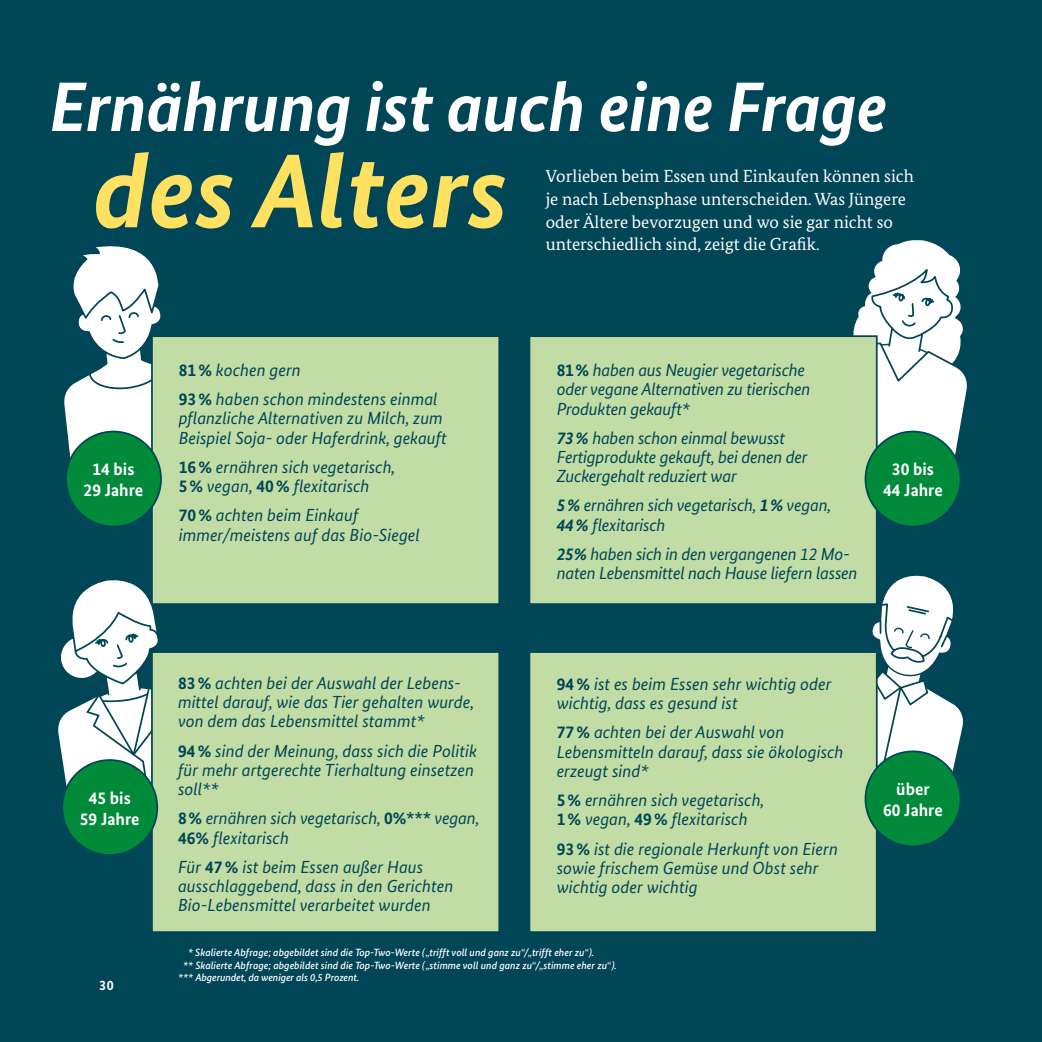
<style>
.page{position:relative;width:1042px;height:1042px;background:#004656}
.page>*{position:absolute;margin:0;border:0;box-sizing:border-box;transform-origin:0 0}
.TEXT_Überschrift_1{font:italic 700 105px "Bundes Sans";color:#ffe162}
.TEXT_Überschrift_1-2{font:italic 700 70px "Bundes Sans";letter-spacing:-.01em;color:#fff}
.TEXT_Überschrift_3_-_2_4-zeilig{font:italic 17.5px/19.2px "Bundes Sans";color:#004656}
.TEXT_Fließtext{font:17.5px/22.8px "Bundes Serif";color:#fff}
.TEXT_H3_weiss_10pt{font:700 17.5px/21px "Bundes Sans";color:#fff;text-align:center}
.t1{font:700 14px "Bundes Sans";color:#fff}
.t2{font:italic 500 10.5px "Bundes Sans";color:#fff}
.s1{font-weight:700;font-style:normal}
.s2{font-weight:700}
.s3{font-family:"Source Sans 3";font-weight:400;font-style:normal}
</style>
<div class="page">
<svg style="left:64px;top:246px;width:97px;height:212px"></svg>
<svg style="left:853px;top:240px;width:114px;height:215px"></svg>
<div style="left:151px;top:335px;width:349px;height:270px;background:#c2dca5;border:2px solid #004656"></div>
<div style="left:528px;top:335px;width:349px;height:270px;background:#c2dca5;border:2px solid #004656"></div>
<svg style="left:58px;top:572px;width:160px;height:215px"></svg>
<svg style="left:811px;top:567px;width:152px;height:205px"></svg>
<div style="left:151px;top:651px;width:349px;height:282px;background:#c2dca5;border:2px solid #004656"></div>
<div style="left:528px;top:651px;width:349px;height:282px;background:#c2dca5;border:2px solid #004656"></div>
<div style="left:865px;top:431px;width:95px;height:95px;background:#008a3a;border-radius:50%"></div>
<div style="left:864px;top:431px;width:97px;height:96px;border:2px solid #004656;border-radius:50%"></div>
<div style="left:66px;top:431px;width:95px;height:95px;background:#008a3a;border-radius:50%"></div>
<div style="left:65px;top:431px;width:97px;height:96px;border:2px solid #004656;border-radius:50%"></div>
<div style="left:865px;top:751px;width:95px;height:95px;background:#008a3a;border-radius:50%"></div>
<div style="left:864px;top:750px;width:97px;height:97px;border:2px solid #004656;border-radius:50%"></div>
<div style="left:62px;top:760px;width:95px;height:95px;background:#008a3a;border-radius:50%"></div>
<div style="left:61px;top:759px;width:97px;height:97px;border:2px solid #004656;border-radius:50%"></div>
<h2 class="TEXT_Überschrift_1-2" style="left:50px;top:64px;width:839px">Ernährung ist auch eine Frage</h2>
<h2 class="TEXT_Überschrift_1" style="left:93px;top:127px;width:417px">des Alters</h2>
<p class="TEXT_Fließtext" style="left:546px;top:164px;width:369px">Vorlieben beim Essen und Einkaufen können sich je nach Lebensphase unterscheiden. Was Jüngere oder Ältere bevorzugen und wo sie gar nicht so unterschiedlich sind, zeigt die Grafik.</p>
<h3 class="TEXT_H3_weiss_10pt" style="left:84px;top:459px;width:61px">14 bis<br>29 Jahre</h3>
<p class="TEXT_Überschrift_3_-_2_4-zeilig" style="left:179px;top:360px;width:124px"><span class="s1">81%</span> kochen gern</p>
<p class="TEXT_Überschrift_3_-_2_4-zeilig" style="left:179px;top:389px;width:270px"><span class="s1">93%</span> haben schon mindestens einmal pflanzliche Alternativen zu Milch, zum<br>Beispiel Soja- oder Haferdrink, gekauft</p>
<p class="TEXT_Überschrift_3_-_2_4-zeilig" style="left:179px;top:457px;width:218px"><span class="s1">16%</span> ernähren sich vegetarisch,<br><span class="s1">5%</span> vegan, <span class="s1">40%</span> flexitarisch</p>
<p class="TEXT_Überschrift_3_-_2_4-zeilig" style="left:179px;top:505px;width:243px"><span class="s1">70%</span> achten beim Einkauf immer/meistens auf das Bio-Siegel</p>
<p class="TEXT_Überschrift_3_-_2_4-zeilig" style="left:557px;top:360px;width:255px"><span class="s1">81%</span> haben aus Neugier vegetarische oder vegane Alternativen zu tierischen<br>Produkten gekauft*</p>
<p class="TEXT_Überschrift_3_-_2_4-zeilig" style="left:557px;top:428px;width:252px"><span class="s2">73%</span> haben schon einmal bewusst<br>Fertigprodukte gekauft, bei denen der<br>Zuckergehalt reduziert war</p>
<p class="TEXT_Überschrift_3_-_2_4-zeilig" style="left:557px;top:495px;width:276px"><span class="s2">5%</span> ernähren sich vegetarisch, <span class="s2">1%</span> vegan,<br><span class="s2">44%</span> flexitarisch</p>
<p class="TEXT_Überschrift_3_-_2_4-zeilig" style="left:557px;top:544px;width:302px"><span class="s2">25%</span> haben sich in den vergangenen 12 Mo&shy;naten Lebensmittel nach Hause liefern lassen</p>
<h3 class="TEXT_H3_weiss_10pt" style="left:883px;top:459px;width:61px">30 bis<br>44 Jahre</h3>
<h3 class="TEXT_H3_weiss_10pt" style="left:80px;top:787px;width:61px">45 bis<br>59 Jahre</h3>
<p class="t1" style="left:99px;top:976px;width:16px">30</p>
<p class="TEXT_Überschrift_3_-_2_4-zeilig" style="left:178px;top:673px;width:298px"><span class="s1">83%</span> achten bei der Auswahl der Lebens&shy;mittel darauf, wie das Tier gehalten wurde, von dem das Lebensmittel stammt*</p>
<p class="TEXT_Überschrift_3_-_2_4-zeilig" style="left:178px;top:741px;width:300px"><span class="s1">94%</span> sind der Meinung, dass sich die Politik für mehr artgerechte Tierhaltung einsetzen soll**</p>
<p class="TEXT_Überschrift_3_-_2_4-zeilig" style="left:178px;top:808px;width:303px"><span class="s1">8%</span> ernähren sich vegetarisch, <span class="s1">0%***</span> vegan,<br><span class="s1">46%</span> flexitarisch</p>
<p class="TEXT_Überschrift_3_-_2_4-zeilig" style="left:178px;top:857px;width:277px">Für <span class="s1">47%</span> ist beim Essen außer Haus ausschlaggebend, dass in den Gerichten<br>Bio-Lebensmittel verarbeitet wurden</p>
<p class="TEXT_Überschrift_3_-_2_4-zeilig" style="left:557px;top:674px;width:276px"><span class="s1">94%</span> ist es beim Essen sehr wichtig oder wichtig, dass es gesund ist</p>
<p class="TEXT_Überschrift_3_-_2_4-zeilig" style="left:557px;top:722px;width:288px"><span class="s1">77%</span> achten bei der Auswahl von<br>Lebensmitteln darauf, dass sie ökologisch erzeugt sind*</p>
<p class="TEXT_Überschrift_3_-_2_4-zeilig" style="left:557px;top:790px;width:209px"><span class="s1">5%</span> ernähren sich vegetarisch,<br><span class="s1">1%</span> vegan, <span class="s1">49%</span> flexitarisch</p>
<p class="TEXT_Überschrift_3_-_2_4-zeilig" style="left:557px;top:839px;width:283px"><span class="s1">93%</span> ist die regionale Herkunft von Eiern sowie frischem Gemüse und Obst sehr wichtig oder wichtig</p>
<p class="t2" style="left:188px;top:946px;width:408px">* Skalierte Abfrage; abgebildet sind die Top-Two-Werte (<span class="s3">„</span>trifft voll und ganz zu<span class="s3">“</span>/<span class="s3">„</span>trifft eher zu<span class="s3">“</span>).</p>
<p class="t2" style="left:183px;top:958px;width:435px">** Skalierte Abfrage; abgebildet sind die Top-Two-Werte (<span class="s3">„</span>stimme voll und ganz zu<span class="s3">“</span>/<span class="s3">„</span>stimme eher zu<span class="s3">“</span>).</p>
<p class="t2" style="left:178px;top:971px;width:183px">*** Abgerundet, da weniger als 0,5 Prozent.</p>
<h3 class="TEXT_H3_weiss_10pt" style="left:883px;top:778px;width:61px">über<br>60 Jahre</h3>
</div>
